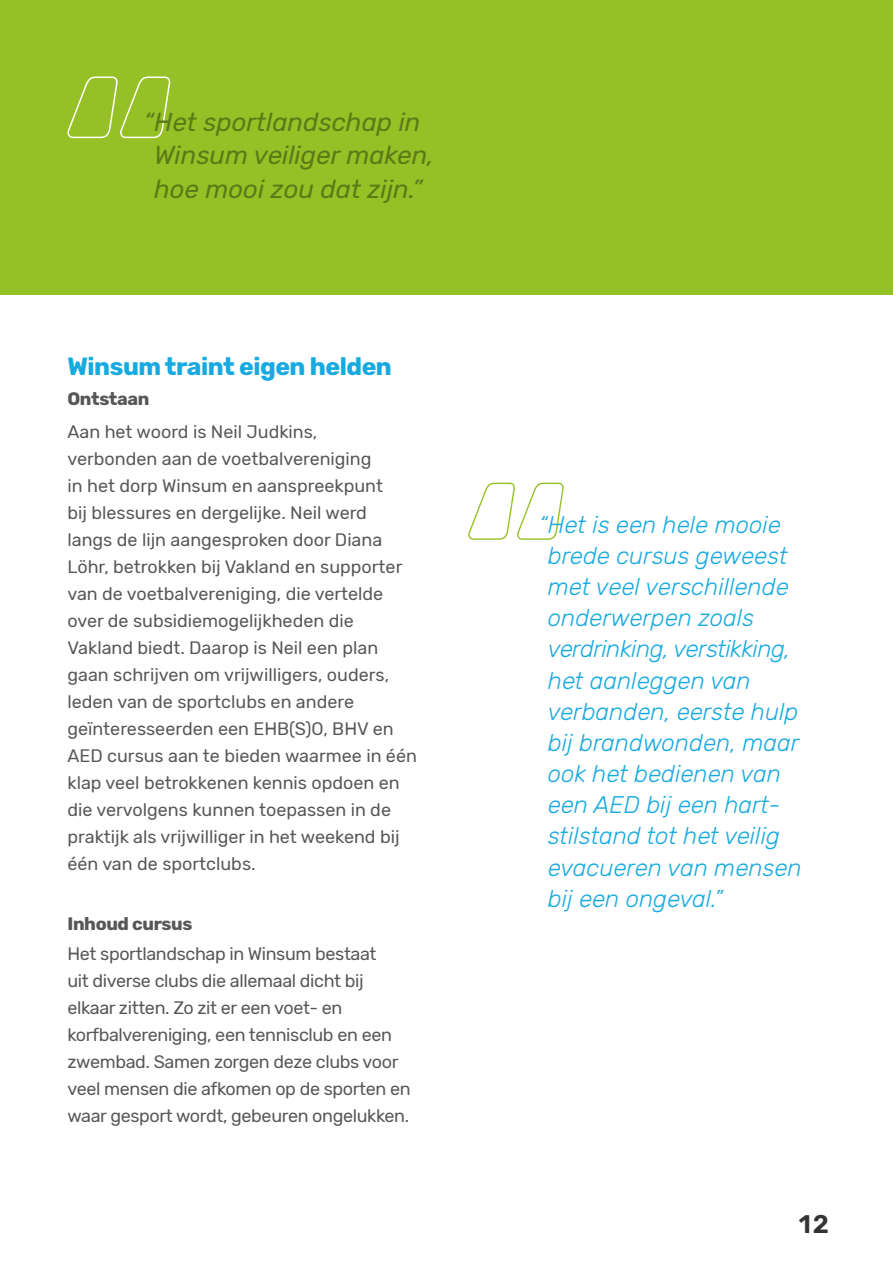
<style>
.page{position:relative;width:893px;height:1263px;background:#fff}
.page>*{position:absolute;margin:0;border:0;box-sizing:border-box;transform-origin:0 0}
.t1{font:italic 25.95px/33.6px "Rubik";color:#5c7917;text-align:center}
.t2{font:600 25.5px "Rubik";color:#333}
.t3{font:700 24.75px "Rubik";letter-spacing:-.02em;color:#17aae0}
.t4{font:italic 300 24px/31.2px "Rubik";color:#17aae0}
.t5{font:18px/27px "Rubik";color:#575756}
.t6{font:18px/27px "Rubik";letter-spacing:-.02em;color:#575756}
.t7{font:700 18px "Rubik";letter-spacing:-.02em;color:#575756}
</style>
<div class="page">
<div style="left:0;top:0;width:893px;height:294px;background:#96c126"></div>
<svg style="left:67px;top:76px;width:104px;height:63px"></svg>
<svg style="left:468px;top:482px;width:96px;height:58px"></svg>
<h1 class="t1" style="left:144px;top:106px;width:291px">“Het sportlandschap in<br>Winsum veiliger maken, hoe mooi zou dat zijn.”</h1>
<h3 class="t3" style="left:67px;top:352px;width:326px">Winsum traint eigen helden</h3>
<p class="t7" style="left:67px;top:388px;width:83px">Ontstaan</p>
<p class="t5" style="left:67px;top:418px;width:351px">Aan het woord is Neil Judkins,<br>verbonden aan de voetbalvereniging<br>in het dorp Winsum en aanspreekpunt<br>bij blessures en dergelijke. Neil werd<br>langs de lijn aangesproken door Diana Löhr, betrokken bij Vakland en supporter van de voetbalvereniging, die vertelde over de subsidiemogelijkheden die Vakland biedt. Daarop is Neil een plan gaan schrijven om vrijwilligers, ouders, leden van de sportclubs en andere geïnteresseerden een EHB(S)O, BHV en AED cursus aan te bieden waarmee in één klap veel betrokkenen kennis opdoen en die vervolgens kunnen toepassen in de praktijk als vrijwilliger in het weekend bij één van de sportclubs.</p>
<p class="t7" style="left:67px;top:913px;width:127px">Inhoud cursus</p>
<p class="t6" style="left:67px;top:940px;width:345px">Het sportlandschap in Winsum bestaat<br>uit diverse clubs die allemaal dicht bij elkaar zitten. Zo zit er een voet- en korfbalvereniging, een tennisclub en een zwembad. Samen zorgen deze clubs voor veel mensen die afkomen op de sporten en waar gesport wordt, gebeuren ongelukken.</p>
<p class="t4" style="left:548px;top:509px;width:255px;text-indent:-9px">“Het is een hele mooie brede cursus geweest met veel verschillende onderwerpen zoals verdrinking, verstikking, het aanleggen van verbanden, eerste hulp bij brandwonden, maar ook het bedienen van een AED bij een hart&shy;stilstand tot het veilig evacueren van mensen bij een ongeval.”</p>
<h2 class="t2" style="left:799px;top:1210px;width:32px">12</h2>
</div>
